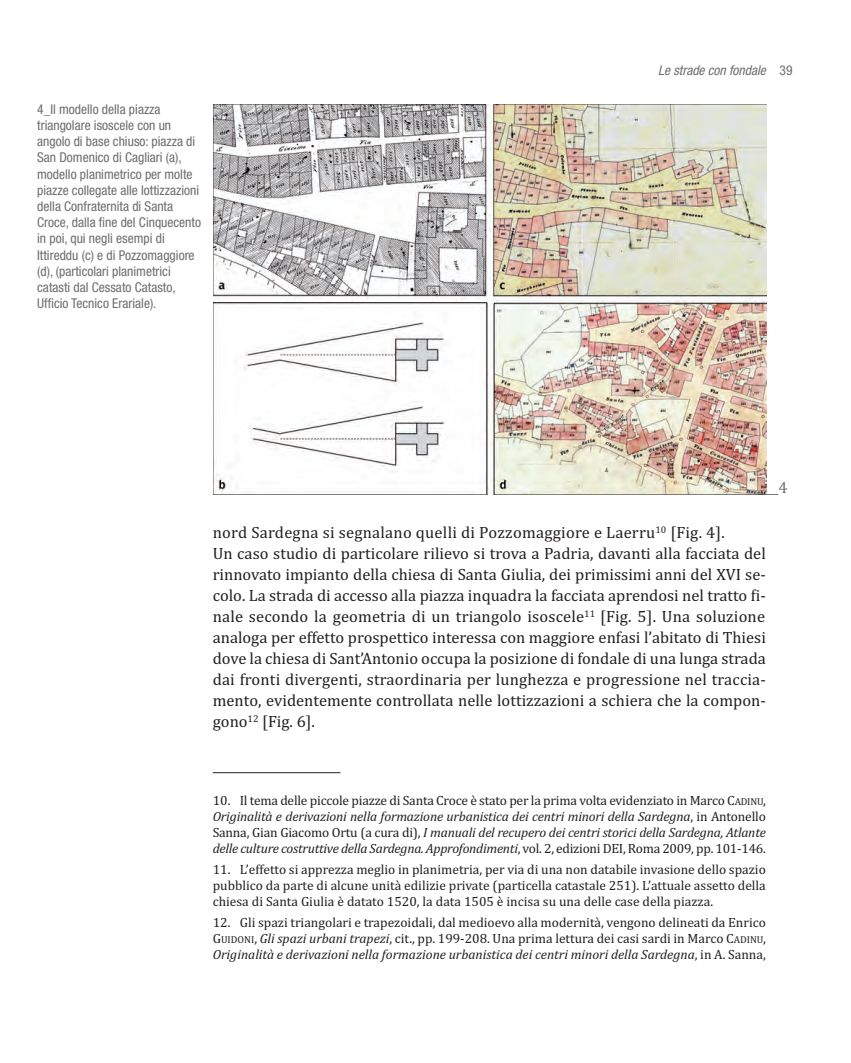
<style>
.page{position:relative;width:851px;height:1063px;background:#fff}
.page>*{position:absolute;margin:0;border:0;box-sizing:border-box;transform-origin:0 0}
.t1{font:16.5px/21px "Cambria";color:#231f20}
.t2{font:16.5px "Cambria";color:#6c6d70}
.t3{font:13.5px/16.2px "Cambria";color:#231f20;text-align:justify}
.t4{font:italic 13.5px/16.2px "Cambria";letter-spacing:-.02em;color:#231f20;text-align:justify}
.t5{font:condensed 13.5px/16.2px "Helvetica Neue LT Std";color:#6c6d70}
.t6{font:italic condensed 13.5px "Helvetica Neue LT Std";color:#6c6d70}
.s1{font-style:normal}
.s2{font-style:normal;font-size:10.2px}
.s3{font-size:10.2px}
.s4{font-style:italic}
</style>
<div class="page">
<hr style="left:213px;top:772px;width:127px;height:1px;background:#231f20">
<img style="left:214px;top:104px;width:551px;height:391px">
<p class="t5" style="left:37px;top:102px;width:165px">4_Il modello della piazza triangolare isoscele con un angolo di base chiuso: piazza di<br>San Domenico di Cagliari (a), modello planimetrico per molte piazze collegate alle lottizzazioni della Confraternita di Santa<br>Croce, dalla fine del Cinquecento in poi, qui negli esempi di<br>Ittireddu (c) e di Pozzomaggiore (d), (particolari planimetrici catasti dal Cessato Catasto,<br>Ufficio Tecnico Erariale).</p>
<p class="t6" style="left:658px;top:65px;width:136px">Le strade con fondale <span class="s1">39</span></p>
<p class="t2" style="left:766px;top:477px;width:23px">__4</p>
<p class="t1" style="left:213px;top:522px;width:554px">nord Sardegna si segnalano quelli di Pozzomaggiore e Laerru<sup>10</sup> [Fig. 4].<br>Un caso studio di particolare rilievo si trova a Padria, davanti alla facciata del rinnovato impianto della chiesa di Santa Giulia, dei primissimi anni del XVI se&shy;colo. La strada di accesso alla piazza inquadra la facciata aprendosi nel tratto fi&shy;nale secondo la geometria di un triangolo isoscele<sup>11</sup> [Fig. 5]. Una soluzione analoga per effetto prospettico interessa con maggiore enfasi l’abitato di Thiesi dove la chiesa di Sant’Antonio occupa la posizione di fondale di una lunga strada dai fronti divergenti, straordinaria per lunghezza e progressione nel traccia&shy;mento, evidentemente controllata nelle lottizzazioni a schiera che la compon&shy;gono<sup>12</sup> [Fig. 6].</p>
<p class="t4" style="left:213px;top:792px;width:554px"><span class="s1">10. Il tema delle piccole piazze di Santa Croce è stato per la prima volta evidenziato in Marco C</span><span class="s2">ADINU</span><span class="s1">, </span>Originalità e derivazioni nella formazione urbanistica dei centri minori della Sardegna<span class="s1">, in Antonello Sanna, Gian Giacomo Ortu (a cura di),</span> I manuali del recupero dei centri storici della Sardegna, Atlante delle culture costruttive della Sardegna. Approfondimenti<span class="s1">, vol. 2, edizioni DEI, Roma 2009, pp. 101-146.</span></p>
<p class="t3" style="left:213px;top:861px;width:554px">11. L’effetto si apprezza meglio in planimetria, per via di una non databile invasione dello spazio pubblico da parte di alcune unità edilizie private (particella catastale 251). L’attuale assetto della chiesa di Santa Giulia è datato 1520, la data 1505 è incisa su una delle case della piazza.</p>
<p class="t3" style="left:213px;top:914px;width:554px">12. Gli spazi triangolari e trapezoidali, dal medioevo alla modernità, vengono delineati da Enrico G<span class="s3">UIDONI</span>, <span class="s4">Gli spazi urbani trapezi</span>, cit., pp. 199-208. Una prima lettura dei casi sardi in Marco C<span class="s3">ADINU</span>, <span class="s4">Originalità e derivazioni nella formazione urbanistica dei centri minori della Sardegna</span>, in A. Sanna,</p>
</div>
